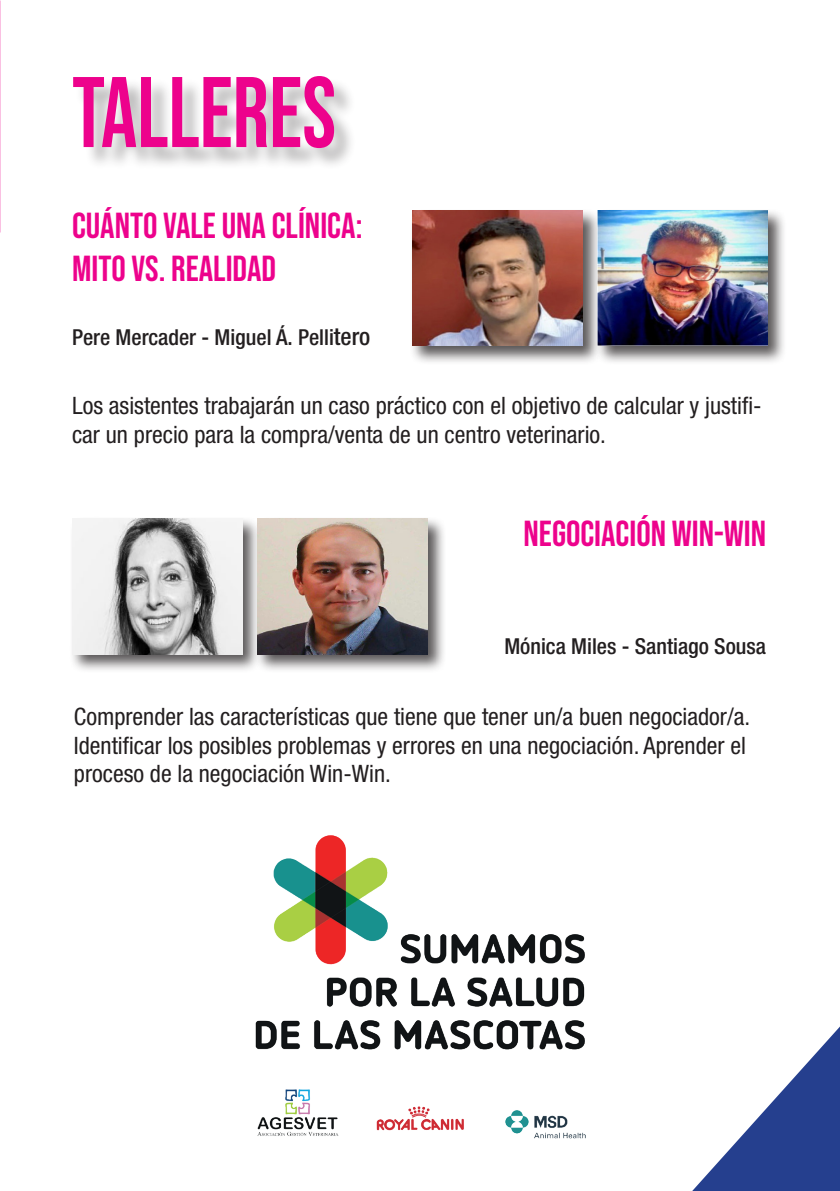
<style>
.page{position:relative;width:840px;height:1191px;background:#fff}
.page>*{position:absolute;margin:0;border:0;box-sizing:border-box;transform-origin:0 0}
.t1{font:100px "Bebas Neue";color:#ed028c;scale:.91 1}
.t2{font:36px/43.2px "Bebas Neue";color:#ed028c}
.t3{font:condensed 24px/28.8px "Helvetica Neue LT Std";color:#231f20}
.t4{font:500 condensed 22px "Helvetica Neue LT Std";color:#231f20}
.s1{font-size:24px}
</style>
<div class="page">
<div style="left:75px;top:77px;width:281px;height:94px;background:#231f20;opacity:.3"></div>
<svg style="left:692px;top:1027px;width:147px;height:164px"></svg>
<div style="left:409px;top:208px;width:192px;height:157px;background:#231f20;opacity:.75"></div>
<img style="left:412px;top:211px;width:170px;height:135px">
<div style="left:69px;top:516px;width:192px;height:157px;background:#231f20;opacity:.75"></div>
<img style="left:72px;top:519px;width:170px;height:135px">
<div style="left:594px;top:208px;width:192px;height:157px;background:#231f20;opacity:.75"></div>
<img style="left:597px;top:211px;width:170px;height:135px">
<div style="left:254px;top:516px;width:192px;height:157px;background:#231f20;opacity:.75"></div>
<img style="left:257px;top:519px;width:170px;height:135px">
<img style="left:255px;top:835px;width:331px;height:304px">
<p class="t1" style="left:72px;top:56px;width:291px">TALLERES</p>
<p class="t2" style="left:72px;top:203px;width:292px">CUÁNTO VALE UNA CLÍNICA:<br>MITO VS. REALIDAD</p>
<p class="t4" style="left:72px;top:324px;width:300px">Pere Mercader - Miguel Á. Pelli<span class="s1">tero</span></p>
<p class="t3" style="left:72px;top:391px;width:690px">Los asistentes trabajarán un caso práctico con el objetivo de calcular y justifi&shy;car un precio para la compra/venta de un centro veterinario.</p>
<p class="t2" style="left:523px;top:511px;width:244px">NEGOCIACIÓN WIN-WIN</p>
<p class="t4" style="left:504px;top:633px;width:263px">Mónica Miles - Santiago Sousa</p>
<p class="t3" style="left:74px;top:702px;width:677px">Comprender las características que tiene que tener un/a buen negociador/a.<br>Identificar los posibles problemas y errores en una negociación. Aprender el proceso de la negociación Win-Win.</p>
</div>
